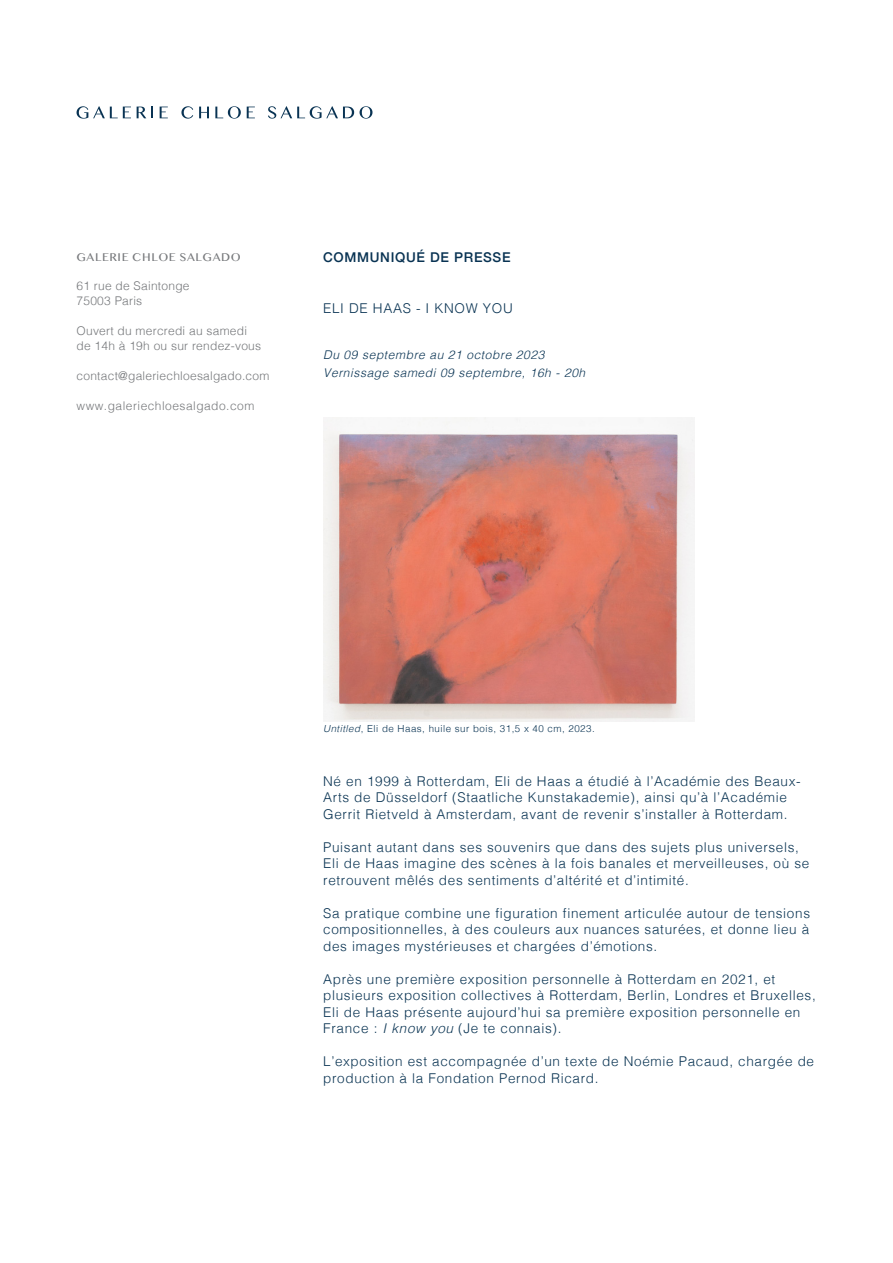
<style>
.page{position:relative;width:893px;height:1263px;background:#fff}
.page>*{position:absolute;margin:0;border:0;box-sizing:border-box;transform-origin:0 0}
.t1{font:300 13.5px/16.5px "Helvetica";letter-spacing:.05em;color:#0a3453}
.t2{font:500 13.5px "Helvetica Neue";letter-spacing:.05em;color:#093353}
.t3{font:300 13.5px "Helvetica";letter-spacing:.05em;color:#093353}
.t4{font:300 12px "Helvetica";letter-spacing:.02em;color:#76787b}
.t5{font:italic 300 12px "Helvetica";letter-spacing:.05em;color:#093353}
.t6{font:300 12px "Helvetica";letter-spacing:.04em;color:#76787b}
.t7{font:12px "Lao MN";letter-spacing:.05em;color:#76787b}
.t8{font:300 9.75px "Helvetica";letter-spacing:.05em;color:#093353}
.s1{font-style:italic}
</style>
<div class="page">
<svg style="left:77px;top:106px;width:54px;height:13px"></svg>
<svg style="left:137px;top:107px;width:16px;height:11px"></svg>
<svg style="left:160px;top:107px;width:8px;height:11px"></svg>
<svg style="left:181px;top:106px;width:12px;height:13px"></svg>
<svg style="left:199px;top:107px;width:10px;height:11px"></svg>
<svg style="left:215px;top:106px;width:26px;height:13px"></svg>
<svg style="left:247px;top:107px;width:8px;height:11px"></svg>
<svg style="left:268px;top:106px;width:86px;height:13px"></svg>
<svg style="left:360px;top:106px;width:12px;height:13px"></svg>
<img style="left:323px;top:417px;width:371px;height:304px">
<p class="t7" style="left:77px;top:250px;width:166px">GALERIE CHLOE SALGADO</p>
<p class="t4" style="left:77px;top:276px;width:115px">61 rue de Saintonge</p>
<p class="t4" style="left:77px;top:291px;width:67px">75003 Paris</p>
<p class="t4" style="left:77px;top:321px;width:172px">Ouvert du mercredi au samedi</p>
<p class="t4" style="left:77px;top:336px;width:186px">de 14h à 19h ou sur rendez-vous</p>
<p class="t4" style="left:77px;top:366px;width:194px">contact@galeriechloesalgado.com</p>
<p class="t6" style="left:77px;top:396px;width:179px">www.galeriechloesalgado.com</p>
<p class="t2" style="left:323px;top:247px;width:189px">COMMUNIQUÉ DE PRESSE</p>
<p class="t3" style="left:323px;top:296px;width:191px">ELI DE HAAS - I KNOW YOU</p>
<p class="t5" style="left:323px;top:344px;width:223px">Du 09 septembre au 21 octobre 2023</p>
<p class="t5" style="left:323px;top:362px;width:264px">Vernissage samedi 09 septembre, 16h - 20h</p>
<p class="t8" style="left:323px;top:720px;width:273px"><span class="s1">Untitled</span>, Eli de Haas, huile sur bois, 31,5 x 40 cm, 2023.</p>
<p class="t1" style="left:323px;top:772px;width:479px">Né en 1999 à Rotterdam, Eli de Haas a étudié à l’Académie des Beaux-<br>Arts de Düsseldorf (Staatliche Kunstakademie), ainsi qu’à l’Académie<br>Gerrit Rietveld à Amsterdam, avant de revenir s’installer à Rotterdam.</p>
<p class="t1" style="left:323px;top:838px;width:488px">Puisant autant dans ses souvenirs que dans des sujets plus universels,<br>Eli de Haas imagine des scènes à la fois banales et merveilleuses, où se retrouvent mêlés des sentiments d’altérité et d’intimité.</p>
<p class="t1" style="left:323px;top:904px;width:488px;text-align:justify">Sa pratique combine une figuration finement articulée autour de tensions compositionnelles, à des couleurs aux nuances saturées, et donne lieu à des images mystérieuses et chargées d’émotions.</p>
<p class="t1" style="left:323px;top:970px;width:494px">Après une première exposition personnelle à Rotterdam en 2021, et plusieurs exposition collectives à Rotterdam, Berlin, Londres et Bruxelles, Eli de Haas présente aujourd’hui sa première exposition personnelle en France : <span class="s1">I know you</span> (Je te connais).</p>
<p class="t1" style="left:323px;top:1052px;width:492px">L’exposition est accompagnée d’un texte de Noémie Pacaud, chargée de production à la Fondation Pernod Ricard.</p>
</div>
